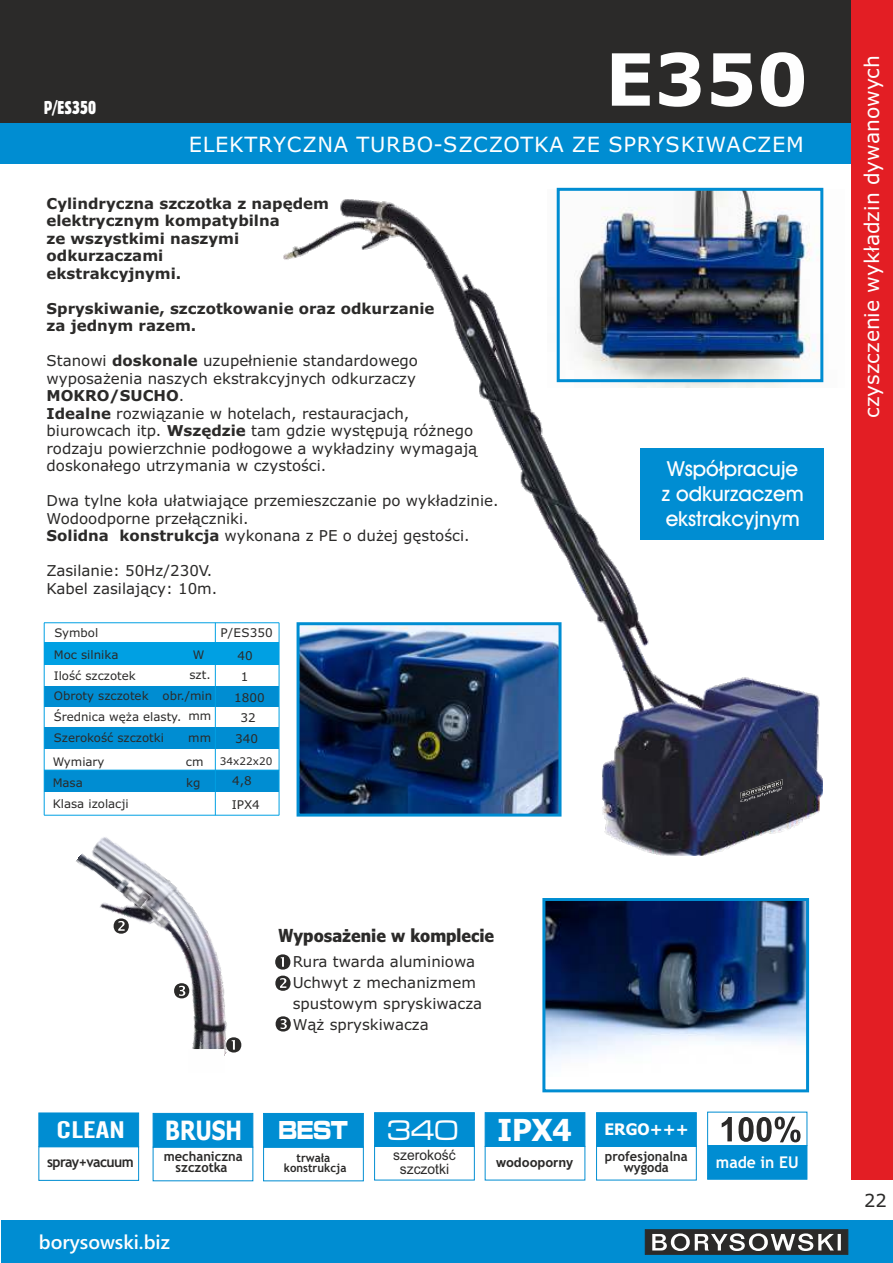
<style>
.page{position:relative;width:893px;height:1263px;background:#fff}
.page>*{position:absolute;margin:0;border:0;box-sizing:border-box;transform-origin:0 0}
.t1{font:700 72px "Verdana";color:#fefefe}
.t2{font:29.55px "Microgramma D Medi Exte";color:#fefefe}
.t3{font:27px "Microgramma D Bold Exte";color:#fefefe;scale:.76 1}
.t4{font:700 26.55px "Tahoma";color:#fefefe;scale:.81 1}
.t5{font:23.7px "Alternate Gothic No 2 BT";color:#fefefe;scale:1.47 1}
.t6{font:21px "Verdana";letter-spacing:.035em;color:#fefefe}
.t7{font:500 20.85px/24.9px "Avant Garde IT Cby BT";color:#fefefe}
.t8{font:20.25px "Verdana";color:#fefefe}
.t9{font:600 19.65px "Yu Gothic UI";color:#fefefe}
.t10{font:700 condensed 18px "Verdana Pro";color:#2b2a29}
.t11{font:18px "Gothic 821 Condensed BT";color:#fefefe}
.t12{font:18px "Verdana";color:#2b2a29}
.t13{font:700 16.2px "Trebuchet MS";color:#fefefe}
.t14{font:700 15.9px "Tahoma";color:#fefefe}
.t15{font:15px/17.5px "Verdana";color:#2b2a29}
.t16{font:700 15px/17.5px "Verdana";color:#2b2a29}
.t17{font:14.4px/14.1px "Arial";color:#2b2a29;text-align:center}
.t18{font:700 14.4px "Trebuchet MS";letter-spacing:-.04em;color:#2b2a29}
.t19{font:700 13.35px/11.6px "Trebuchet MS";color:#2b2a29;text-align:center}
.t20{font:700 13.35px "Arial";color:#2b2a29}
.t21{font:12px/22.8px "Verdana";color:#2b2a29;text-align:center}
.t22{font:11.7px/21.3px "Verdana";color:#2b2a29}
.t23{font:700 11.7px/9.9px "Trebuchet MS";color:#2b2a29;text-align:center}
.t24{font:10.5px "Verdana";color:#2b2a29}
.s1{font-weight:700}
.s2{font-size:30.45px}
</style>
<div class="page">
<div style="left:0;top:123px;width:853px;height:41px;background:#008dd2"></div>
<img style="left:283px;top:200px;width:539px;height:655px">
<div style="left:640px;top:448px;width:183px;height:91px;background:#008dd2"></div>
<img style="left:546px;top:902px;width:259px;height:159px">
<div style="left:44px;top:770px;width:235px;height:22px;background:#008dd2"></div>
<img style="left:548px;top:190px;width:276px;height:198px">
<div style="left:557px;top:188px;width:266px;height:194px;border:3px solid #008dd2"></div>
<div style="left:0;top:0;width:853px;height:123px;background:#2b2a29"></div>
<div style="left:851px;top:0;width:42px;height:1180px;background:#e31e24"></div>
<div style="left:1px;top:1220px;width:892px;height:43px;background:#008dd2"></div>
<svg style="left:645px;top:1229px;width:203px;height:25px;background:#606060"></svg>
<svg style="left:287px;top:955px;width:3px;height:14px"></svg>
<svg style="left:287px;top:976px;width:4px;height:14px"></svg>
<svg style="left:287px;top:1017px;width:4px;height:14px"></svg>
<div style="left:44px;top:686px;width:235px;height:20px;background:#008dd2"></div>
<div style="left:44px;top:727px;width:235px;height:21px;background:#008dd2"></div>
<div style="left:44px;top:642px;width:235px;height:23px;background:#00a0e3"></div>
<hr style="left:215px;top:623px;width:1px;height:192px;background:#00a0e3">
<hr style="left:44px;top:622px;width:235px;height:1px;background:#00a0e3">
<hr style="left:44px;top:623px;width:1px;height:192px;background:#00a0e3">
<hr style="left:279px;top:623px;width:1px;height:192px;background:#00a0e3">
<hr style="left:44px;top:815px;width:235px;height:1px;background:#00a0e3">
<img style="left:76px;top:826px;width:211px;height:221px">
<hr style="left:44px;top:770px;width:235px;height:1px;background:#00a0e3">
<img style="left:301px;top:626px;width:256px;height:186px">
<div style="left:542px;top:898px;width:267px;height:194px;border:3px solid #008dd2"></div>
<div style="left:297px;top:622px;width:264px;height:194px;border:3px solid #008dd2"></div>
<svg style="left:188px;top:1037px;width:53px;height:19px"></svg>
<svg style="left:114px;top:918px;width:15px;height:16px"></svg>
<svg style="left:174px;top:983px;width:15px;height:15px"></svg>
<svg style="left:740px;top:779px;width:43px;height:35px;background:#38373c"></svg>
<div style="left:263px;top:1113px;width:101px;height:34px;background:#008dd2"></div>
<div style="left:263px;top:1147px;width:101px;height:34px;border:1px solid #008dd2"></div>
<svg style="left:707px;top:1117px;width:100px;height:63px"></svg>
<div style="left:485px;top:1112px;width:100px;height:34px;background:#008dd2"></div>
<div style="left:485px;top:1146px;width:100px;height:34px;border:1px solid #008dd2"></div>
<div style="left:374px;top:1112px;width:101px;height:34px;background:#008dd2"></div>
<div style="left:374px;top:1146px;width:101px;height:34px;border:1px solid #008dd2"></div>
<div style="left:596px;top:1112px;width:101px;height:34px;background:#008dd2"></div>
<div style="left:596px;top:1146px;width:101px;height:34px;border:1px solid #008dd2"></div>
<div style="left:152px;top:1113px;width:101px;height:35px;background:#008dd2"></div>
<div style="left:153px;top:1147px;width:100px;height:34px;border:1px solid #008dd2"></div>
<div style="left:38px;top:1112px;width:101px;height:34px;background:#008dd2"></div>
<div style="left:38px;top:1146px;width:101px;height:35px;border:1px solid #008dd2"></div>
<p class="t11" style="left:44px;top:100px;width:54px">P/ES350</p>
<h1 class="t1" style="left:605px;top:51px;width:204px">E350</h1>
<h3 class="t6" style="left:189px;top:136px;width:617px">ELEKTRYCZNA TURBO-SZCZOTKA ZE SPRYSKIWACZEM</h3>
<p class="t16" style="left:47px;top:196px;width:284px">Cylindryczna szczotka z napędem elektrycznym kompatybilna<br>ze wszystkimi naszymi odkurzaczami<br>ekstrakcyjnymi.</p>
<p class="t16" style="left:47px;top:301px;width:389px">Spryskiwanie, szczotkowanie oraz odkurzanie za jednym razem.</p>
<p class="t15" style="left:47px;top:353px;width:432px">Stanowi <span class="s1">doskonale</span> uzupełnienie standardowego wyposażenia naszych ekstrakcyjnych odkurzaczy <span class="s1">MOKRO/SUCHO</span>.<br><span class="s1">Idealne</span> rozwiązanie w hotelach, restauracjach, biurowcach itp. <span class="s1">Wszędzie</span> tam gdzie występują różnego rodzaju powierzchnie podłogowe a wykładziny wymagają doskonałego utrzymania w czystości.</p>
<p class="t15" style="left:47px;top:493px;width:453px">Dwa tylne koła ułatwiające przemieszczanie po wykładzinie.<br>Wodoodporne przełączniki.<br><span class="s1">Solidna konstrukcja</span> wykonana z PE o dużej gęstości.</p>
<p class="t15" style="left:47px;top:563px;width:172px">Zasilanie: 50Hz/230V.<br>Kabel zasilający: 10m.</p>
<p class="t22" style="left:54px;top:623px;width:66px">Symbol<br>Moc silnika</p>
<p class="t21" style="left:220px;top:622px;width:54px">P/ES350<br>40</p>
<p class="t21" style="left:241px;top:666px;width:9px">1</p>
<p class="t21" style="left:234px;top:687px;width:32px">1800</p>
<p class="t21" style="left:240px;top:707px;width:17px">32</p>
<p class="t21" style="left:235px;top:729px;width:24px">340</p>
<p class="t24" style="left:220px;top:757px;width:54px">34x22x20</p>
<p class="t21" style="left:232px;top:770px;width:30px;line-height:23.9px;text-align:left">4,8<br>IPX4</p>
<p class="t22" style="left:193px;top:645px;width:13px">W</p>
<p class="t22" style="left:54px;top:666px;width:84px">Ilość szczotek</p>
<p class="t22" style="left:54px;top:666px;width:160px;line-height:20.2px;text-align:right">szt.<br>Obroty szczotek obr./min</p>
<p class="t22" style="left:54px;top:707px;width:159px">Średnica węża elasty mm</p>
<p class="t22" style="left:177px;top:707px;width:6px">.</p>
<p class="t22" style="left:54px;top:728px;width:112px">Szerokość szczotki</p>
<p class="t22" style="left:188px;top:728px;width:24px">mm</p>
<p class="t22" style="left:53px;top:752px;width:53px">Wymiary</p>
<p class="t22" style="left:186px;top:751px;width:19px">cm</p>
<p class="t22" style="left:53px;top:773px;width:32px">Masa</p>
<p class="t22" style="left:186px;top:773px;width:16px">kg</p>
<p class="t22" style="left:53px;top:794px;width:78px">Klasa izolacji</p>
<p class="t10" style="left:279px;top:928px;width:217px">Wyposażenie w komplecie</p>
<p class="t15" style="left:293px;top:952px;width:191px;line-height:21px">Rura twarda aluminiowa<br>Uchwyt z mechanizmem spustowym spryskiwacza<br>Wąż spryskiwacza</p>
<h3 class="t7" style="left:662px;top:458px;width:143px">Współpracuje z odkurzaczem ekstrakcyjnym</h3>
<h3 class="t5" style="left:57px;top:1120px;width:48px">CLEAN</h3>
<h3 class="t3" style="left:278px;top:1118px;width:93px">BEST</h3>
<p class="t14" style="left:497px;top:1123px;width:193px"><span class="s2">IPX4</span> ERGO+++</p>
<p class="t19" style="left:605px;top:1152px;width:84px;line-height:10.8px">profesjonalna wygoda</p>
<p class="t13" style="left:716px;top:1156px;width:84px">made in EU</p>
<h3 class="t4" style="left:165px;top:1120px;width:96px">BRUSH</h3>
<h2 class="t2" style="left:387px;top:1117px;width:73px">340</h2>
<p class="t17" style="left:393px;top:1149px;width:64px">szerokość szczotki</p>
<p class="t19" style="left:164px;top:1151px;width:80px">mechaniczna szczotka</p>
<p class="t23" style="left:284px;top:1154px;width:64px">trwała konstrukcja</p>
<p class="t18" style="left:47px;top:1157px;width:88px">spray+vacuum</p>
<p class="t20" style="left:496px;top:1157px;width:79px">wodooporny</p>
<h3 class="t9" style="left:39px;top:1234px;width:132px">borysowski.biz</h3>
<h3 class="t8" style="left:864px;top:418px;width:364px;rotate:-90deg">czyszczenie wykładzin dywanowych</h3>
<p class="t12" style="left:864px;top:1193px;width:24px">22</p>
</div>
